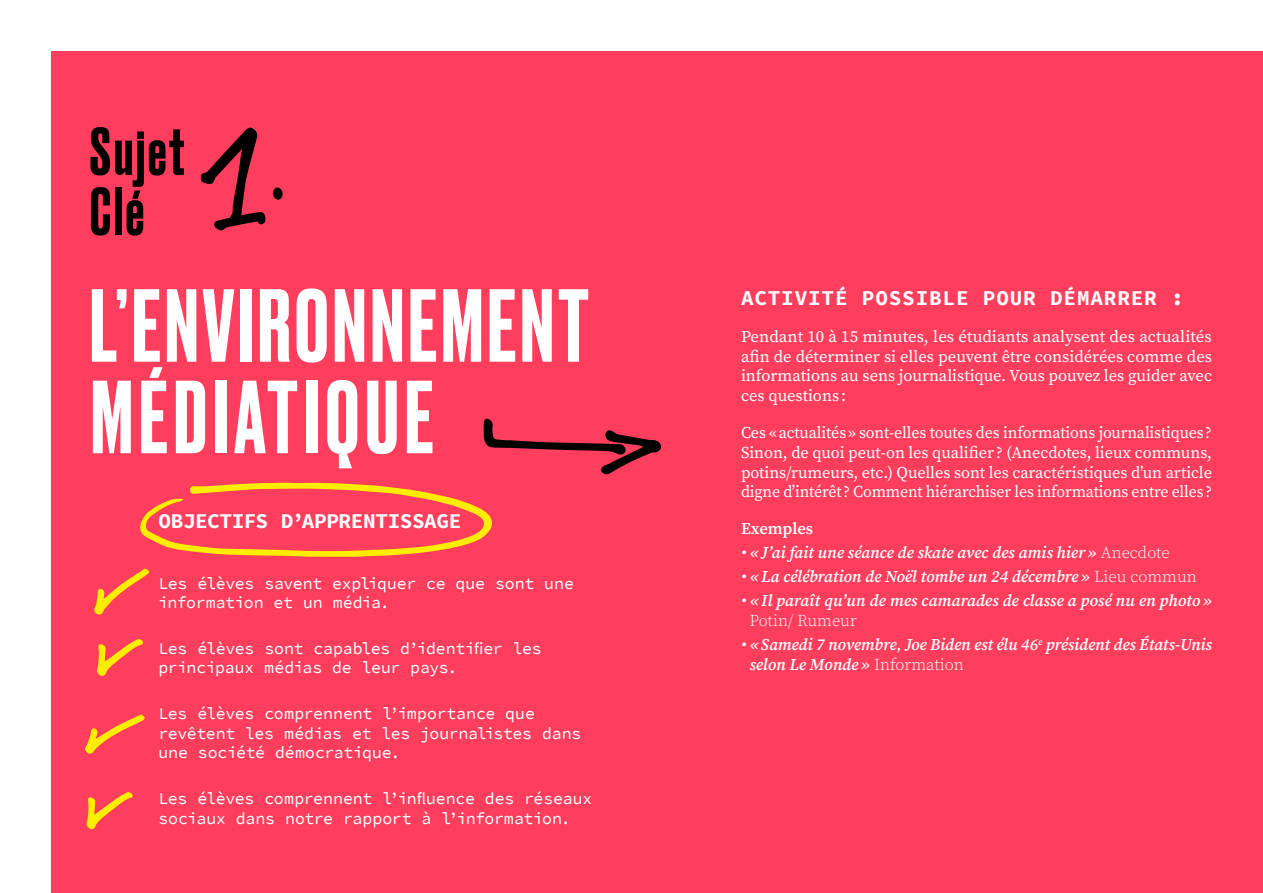
<style>
.page{position:relative;width:1263px;height:893px;background:#fff}
.page>*{position:absolute;margin:0;border:0;box-sizing:border-box;transform-origin:0 0}
.t1{font:500 97.5px/91.5px "Druk";letter-spacing:.04em;color:#fff}
.t2{font:500 63.6px "Druk";letter-spacing:.04em;color:#000}
.Sous-titres_pages_de{font:700 21px "Source Code Pro";letter-spacing:.04em;color:#fff}
.Sous-titres_pages_de-2{font:700 21px "Source Code Pro";letter-spacing:-.015em;color:#fff}
.Texte_courant{font:16.5px/19.8px "Source Serif Pro";letter-spacing:-.01em;color:#fff;text-align:justify}
.t3{font:16.5px/19.8px "Source Code Pro";letter-spacing:-.015em;color:#fff}
.t4{font:italic 600 16.5px/19.8px "Source Serif Pro";color:#fff}
.Texte_courant-2{font:600 16.5px "Source Serif Pro";color:#fff}
.s1{font-weight:300;font-style:normal}
</style>
<div class="page">
<div style="left:51px;top:51px;width:1212px;height:842px;background:#ff3d5c"></div>
<svg style="left:201px;top:127px;width:65px;height:104px"></svg>
<svg style="left:273px;top:187px;width:10px;height:13px"></svg>
<svg style="left:140px;top:482px;width:352px;height:75px"></svg>
<svg style="left:484px;top:418px;width:177px;height:57px"></svg>
<svg style="left:94px;top:568px;width:55px;height:47px"></svg>
<svg style="left:85px;top:714px;width:60px;height:40px"></svg>
<svg style="left:97px;top:639px;width:46px;height:37px"></svg>
<svg style="left:86px;top:792px;width:47px;height:38px"></svg>
<p class="t2" style="left:90px;top:108px;width:96px">Sujet</p>
<p class="t2" style="left:90px;top:168px;width:56px">Clé</p>
<p class="t1" style="left:90px;top:275px;width:501px">L’ENVIRONNEMENT<br>MÉDIATIQUE</p>
<p class="Sous-titres_pages_de-2" style="left:158px;top:506px;width:304px">OBJECTIFS D’APPRENTISSAGE</p>
<p class="t3" style="left:158px;top:574px;width:417px">Les élèves savent expliquer ce que sont une information et un média.</p>
<p class="t3" style="left:158px;top:639px;width:385px">Les élèves sont capables d’identifier les principaux médias de leur pays.</p>
<p class="t3" style="left:158px;top:704px;width:424px">Les élèves comprennent l’importance que revêtent les médias et les journalistes dans une société démocratique.</p>
<p class="t3" style="left:158px;top:789px;width:435px">Les élèves comprennent l’influence des réseaux sociaux dans notre rapport à l’information.</p>
<p class="Sous-titres_pages_de" style="left:741px;top:283px;width:444px">ACTIVITÉ POSSIBLE POUR DÉMARRER :</p>
<p class="Texte_courant" style="left:741px;top:326px;width:473px">Pendant 10 à 15 minutes, les étudiants analysent des actualités afin de déterminer si elles peuvent être considérées comme des informations au sens journalistique. Vous pouvez les guider avec ces questions :</p>
<p class="Texte_courant" style="left:741px;top:422px;width:473px">Ces «actualités» sont-elles toutes des informations journalistiques?<br>Sinon, de quoi peut-on les qualifier ? (Anecdotes, lieux communs, potins/rumeurs, etc.) Quelles sont les caractéristiques d’un article digne d’intérêt ? Comment hiérarchiser les informations entre elles ?</p>
<p class="Texte_courant-2" style="left:741px;top:517px;width:74px">Exemples</p>
<p class="t4" style="left:741px;top:543px;width:430px">• « J’ai fait une séance de skate avec des amis hier » <span class="s1">Anecdote</span></p>
<p class="t4" style="left:741px;top:567px;width:457px">• « La célébration de Noël tombe un 24 décembre » <span class="s1">Lieu commun</span></p>
<p class="t4" style="left:749px;top:591px;width:464px;text-indent:-9px">• « Il paraît qu’un de mes camarades de classe a posé nu en photo »<br><span class="s1">Potin/ Rumeur</span></p>
<p class="t4" style="left:749px;top:635px;width:464px;text-indent:-9px">• « Samedi 7 novembre, Joe Biden est élu 46<sup>e</sup> président des États-Unis selon Le Monde » <span class="s1">Information</span></p>
</div>
